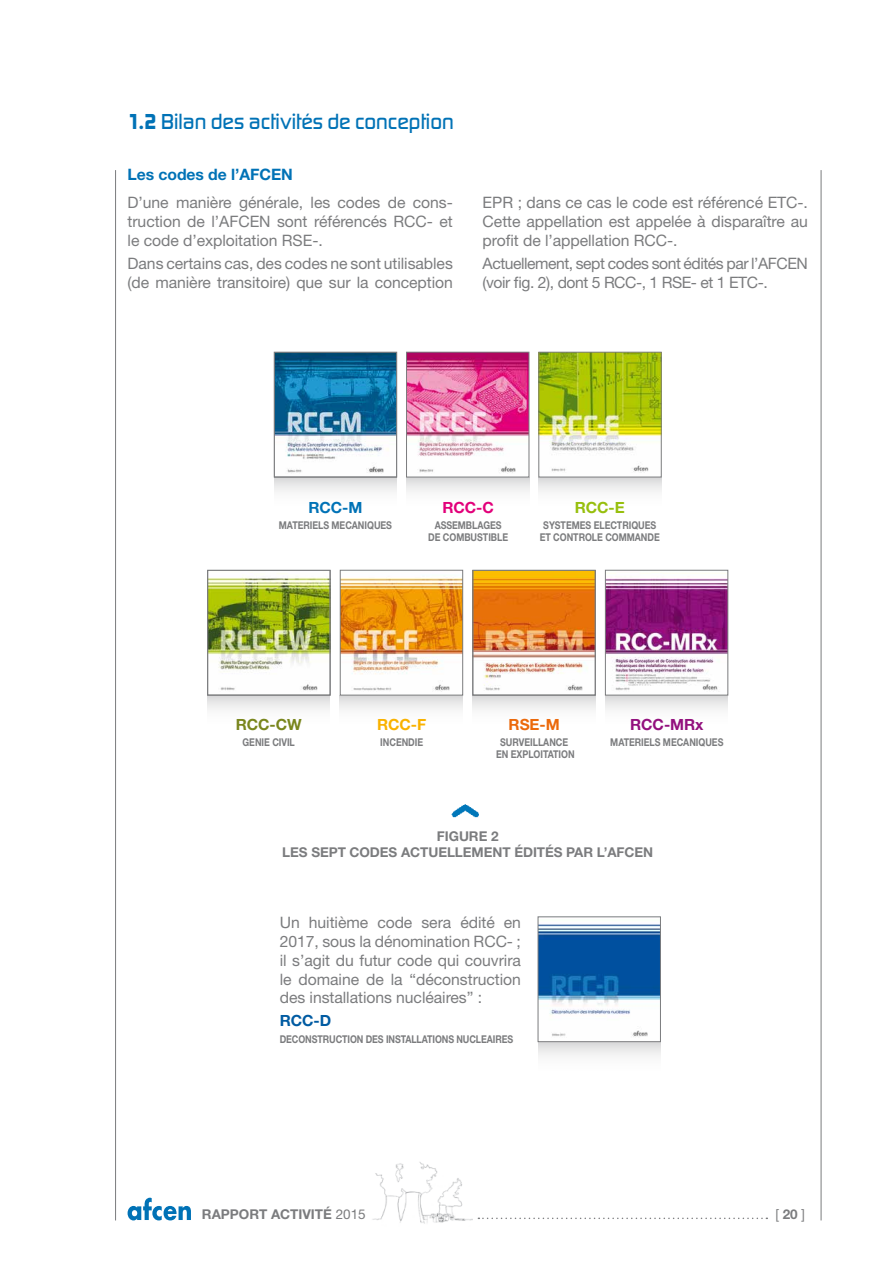
<style>
.page{position:relative;width:893px;height:1263px;background:#fff}
.page>*{position:absolute;margin:0;border:0;box-sizing:border-box;transform-origin:0 0}
.t1{font:500 22.5px "Digital Sans EF";color:#0072b6}
.t2{font:15.75px/18.9px "Helvetica Neue LT Std";letter-spacing:-.005em;color:#7b7c7e;text-align:justify}
.t3{font:15.75px/18.9px "Helvetica Neue LT Std";letter-spacing:-.03em;color:#7b7c7e}
.t4{font:700 15.75px "Helvetica Neue LT Std";letter-spacing:-.005em;color:#0072b6}
.t5{font:700 15.45px "Helvetica Neue LT Std";letter-spacing:-.005em;color:#93117e}
.t6{font:700 15.45px "Helvetica Neue LT Std";color:#79861d}
.t7{font:700 15.45px "Helvetica Neue LT Std";color:#005ba2}
.t8{font:700 15.45px "Helvetica Neue LT Std";color:#0072b6}
.t9{font:700 15.45px "Helvetica Neue LT Std";color:#e2007a}
.t10{font:700 15.45px "Helvetica Neue LT Std";color:#f9b200}
.t11{font:700 15.45px "Helvetica Neue LT Std";color:#eb690b}
.t12{font:700 15.45px "Helvetica Neue LT Std";color:#97bf0d}
.t13{font:700 13.5px/16.2px "Helvetica Neue LT Std";letter-spacing:-.005em;color:#7b7c7e;text-align:center}
.t14{font:13.5px "Helvetica Neue LT Std";color:#7b7c7e}
.t15{font:700 10.65px/11.6px "Helvetica Neue LT Std";letter-spacing:-.005em;color:#7b7c7e;text-align:center;scale:.83 1}
.s1{font-weight:700}
.s2{font-weight:400}
</style>
<div class="page">
<svg style="left:128px;top:1198px;width:63px;height:22px"></svg>
<img style="left:372px;top:1162px;width:100px;height:62px">
<svg style="left:478px;top:1217px;width:289px;height:2px"></svg>
<hr style="left:115px;top:170px;width:1px;height:1050px;background:#7b7c7e">
<hr style="left:821px;top:170px;width:1px;height:1050px;background:#7b7c7e">
<img style="left:451px;top:804px;width:28px;height:14px">
<img style="left:276px;top:354px;width:119px;height:120px">
<div style="left:274px;top:352px;width:123px;height:125px;border:1px solid #7b7c7e"></div>
<div style="left:274px;top:478px;width:123px;height:43px;background:linear-gradient(to bottom,#e7e7e7,#fff)"></div>
<img style="left:408px;top:354px;width:119px;height:119px">
<div style="left:406px;top:352px;width:123px;height:125px;border:1px solid #7b7c7e"></div>
<div style="left:406px;top:478px;width:123px;height:43px;background:linear-gradient(to bottom,#e7e7e7,#fff)"></div>
<div style="left:538px;top:478px;width:124px;height:43px;background:linear-gradient(to bottom,#e7e7e7,#fff)"></div>
<img style="left:540px;top:354px;width:120px;height:118px">
<div style="left:538px;top:352px;width:124px;height:125px;border:1px solid #7b7c7e"></div>
<img style="left:210px;top:573px;width:118px;height:118px">
<div style="left:207px;top:570px;width:123px;height:125px;border:1px solid #7b7c7e"></div>
<div style="left:208px;top:696px;width:122px;height:43px;background:linear-gradient(to bottom,#e6e7e7,#fff)"></div>
<img style="left:342px;top:578px;width:119px;height:114px">
<div style="left:340px;top:570px;width:123px;height:125px;border:1px solid #7b7c7e"></div>
<div style="left:340px;top:696px;width:123px;height:43px;background:linear-gradient(to bottom,#e6e7e7,#fff)"></div>
<img style="left:475px;top:572px;width:118px;height:119px">
<div style="left:472px;top:570px;width:124px;height:125px;border:1px solid #7b7c7e"></div>
<div style="left:472px;top:696px;width:124px;height:43px;background:linear-gradient(to bottom,#e6e7e7,#fff)"></div>
<img style="left:607px;top:573px;width:119px;height:118px">
<div style="left:605px;top:570px;width:123px;height:125px;border:1px solid #7b7c7e"></div>
<div style="left:605px;top:696px;width:123px;height:43px;background:linear-gradient(to bottom,#e6e7e7,#fff)"></div>
<img style="left:540px;top:924px;width:119px;height:113px">
<div style="left:538px;top:916px;width:123px;height:126px;border:1px solid #7b7c7e"></div>
<div style="left:538px;top:1042px;width:122px;height:43px;background:linear-gradient(to bottom,#e5e5e5,#fff)"></div>
<h1 class="t1" style="left:128px;top:108px;width:328px"><span class="s1">1.2</span> Bilan des activités de conception</h1>
<p class="t4" style="left:128px;top:165px;width:167px">Les codes de l’AFCEN</p>
<p class="t2" style="left:128px;top:193px;width:327px">D’une manière générale, les codes de cons&shy;truction de l’AFCEN sont référencés RCC- et le code d’exploitation RSE-.</p>
<p class="t2" style="left:128px;top:253px;width:327px">Dans certains cas, des codes ne sont utilisables (de manière transitoire) que sur la conception</p>
<p class="t2" style="left:483px;top:193px;width:327px">EPR ; dans ce cas le code est référencé ETC-.<br>Cette appellation est appelée à disparaître au profit de l’appellation RCC-.</p>
<p class="t3" style="left:483px;top:253px;width:327px">Actuellement, sept codes sont édités par l’AFCEN (voir fig. 2), dont 5 RCC-, 1 RSE- et 1 ETC-.</p>
<p class="t8" style="left:308px;top:498px;width:56px">RCC-M</p>
<p class="t15" style="left:279px;top:520px;width:138px">MATERIELS MECANIQUES</p>
<p class="t9" style="left:442px;top:498px;width:53px">RCC-C</p>
<p class="t15" style="left:428px;top:520px;width:98px">ASSEMBLAGES<br>DE COMBUSTIBLE</p>
<p class="t12" style="left:575px;top:498px;width:52px">RCC-E</p>
<p class="t15" style="left:540px;top:520px;width:146px">SYSTEMES ELECTRIQUES<br>ET CONTROLE COMMANDE</p>
<p class="t6" style="left:236px;top:715px;width:67px">RCC-CW</p>
<p class="t15" style="left:243px;top:736px;width:65px">GENIE CIVIL</p>
<p class="t10" style="left:377px;top:715px;width:51px">RCC-F</p>
<p class="t15" style="left:380px;top:736px;width:53px">INCENDIE</p>
<p class="t11" style="left:509px;top:715px;width:53px">RSE-M</p>
<p class="t15" style="left:496px;top:736px;width:96px">SURVEILLANCE<br>EN EXPLOITATION</p>
<p class="t5" style="left:630px;top:715px;width:75px">RCC-MRx</p>
<p class="t15" style="left:610px;top:736px;width:138px">MATERIELS MECANIQUES</p>
<p class="t13" style="left:282px;top:827px;width:372px">FIGURE 2<br>LES SEPT CODES ACTUELLEMENT ÉDITÉS PAR L’AFCEN</p>
<p class="t2" style="left:280px;top:912px;width:243px">Un huitième code sera édité en 2017, sous la dénomination RCC- ; il s’agit du futur code qui couvrira le domaine de la “déconstruction des installations nucléaires” :</p>
<p class="t7" style="left:280px;top:1011px;width:53px">RCC-D</p>
<p class="t15" style="left:280px;top:1033px;width:283px">DECONSTRUCTION DES INSTALLATIONS NUCLEAIRES</p>
<p class="t13" style="left:202px;top:1206px;width:165px">RAPPORT ACTIVITÉ <span class="s2">2015</span></p>
<p class="t14" style="left:775px;top:1206px;width:31px">[ <span class="s1">20</span> ]</p>
</div>
